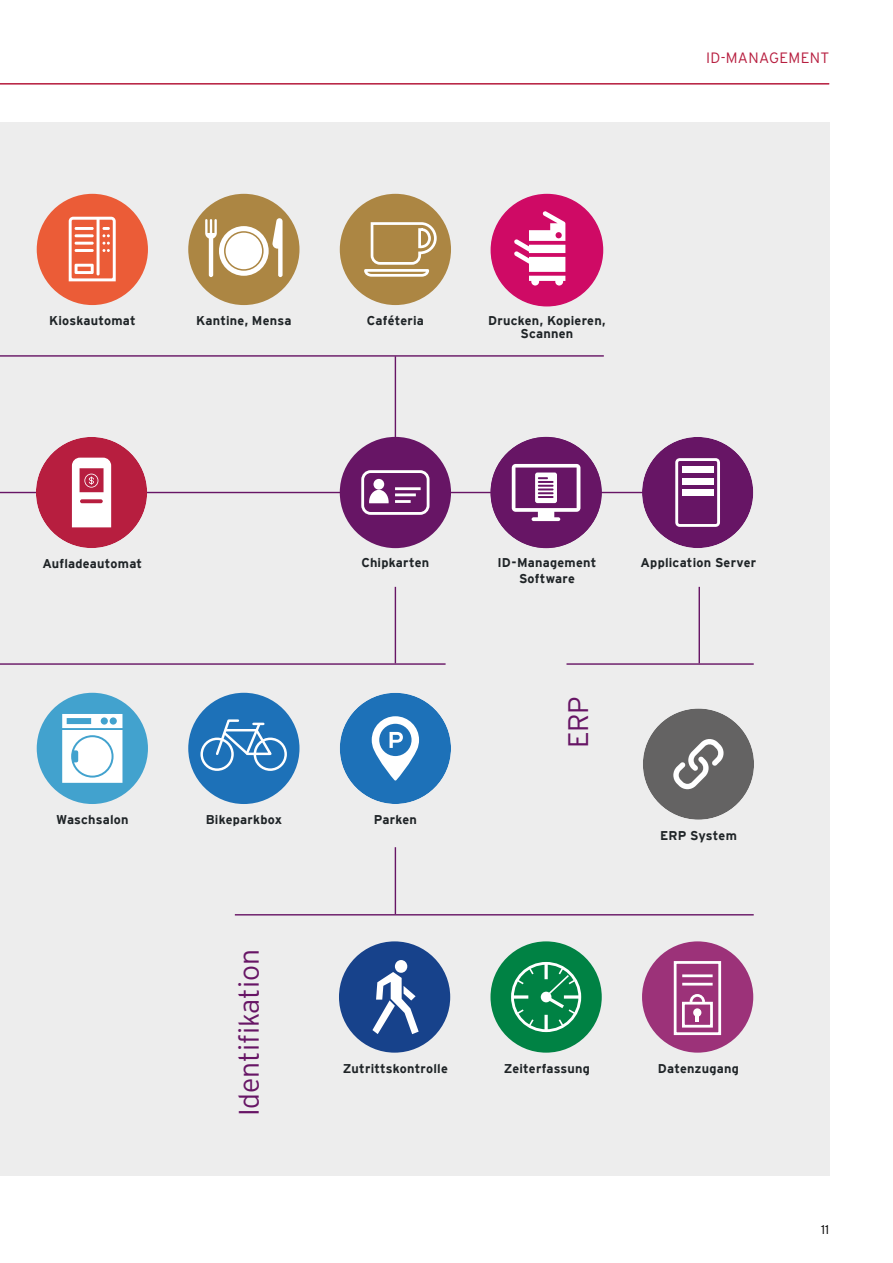
<style>
.page{position:relative;width:893px;height:1263px;background:#fff}
.page>*{position:absolute;margin:0;border:0;box-sizing:border-box;transform-origin:0 0}
.t1{font:300 28.2px "Interstate";color:#671565}
.t2{font:300 15px "Interstate";letter-spacing:.02em;color:#b71e3f}
.t3{font:700 12.75px/15.5px "Interstate";letter-spacing:.015em;color:#1f2427;text-align:center}
.t4{font:300 12.75px "Interstate";color:#000}
</style>
<div class="page">
<div style="left:0;top:122px;width:829px;height:1053px;background:#ededed"></div>
<hr style="left:0;top:83px;width:829px;height:1px;background:#b71e3f">
<hr style="left:0;top:492px;width:699px;height:1px;background:#671565">
<hr style="left:395px;top:356px;width:1px;height:112px;background:#671565">
<hr style="left:395px;top:587px;width:1px;height:76px;background:#671565">
<hr style="left:395px;top:847px;width:1px;height:67px;background:#671565">
<hr style="left:699px;top:587px;width:1px;height:76px;background:#671565">
<div style="left:490px;top:437px;width:112px;height:111px;background:#671565;border-radius:50%"></div>
<svg style="left:512px;top:464px;width:68px;height:57px"></svg>
<div style="left:642px;top:437px;width:111px;height:111px;background:#671565;border-radius:50%"></div>
<svg style="left:675px;top:458px;width:45px;height:69px"></svg>
<hr style="left:0;top:663px;width:446px;height:2px;background:#671565">
<hr style="left:566px;top:663px;width:188px;height:2px;background:#671565">
<hr style="left:235px;top:914px;width:519px;height:1px;background:#671565">
<hr style="left:0;top:355px;width:604px;height:2px;background:#671565">
<div style="left:643px;top:708px;width:111px;height:112px;background:#646363;border-radius:50%"></div>
<svg style="left:673px;top:739px;width:51px;height:50px"></svg>
<div style="left:491px;top:194px;width:111px;height:112px;background:#cf0a65;border-radius:50%"></div>
<svg style="left:495px;top:200px;width:103px;height:102px"></svg>
<svg style="left:39px;top:196px;width:106px;height:106px"></svg>
<div style="left:36px;top:437px;width:111px;height:111px;background:#b71e3f;border-radius:50%"></div>
<svg style="left:72px;top:458px;width:39px;height:69px"></svg>
<div style="left:188px;top:194px;width:111px;height:111px;background:#ac8643;border-radius:50%"></div>
<div style="left:221px;top:228px;width:46px;height:46px;background:#fff;border-radius:50%"></div>
<div style="left:219px;top:226px;width:50px;height:50px;border:4px solid #fff;border-radius:50%"></div>
<svg style="left:205px;top:219px;width:12px;height:58px"></svg>
<svg style="left:272px;top:218px;width:11px;height:59px"></svg>
<div style="left:224px;top:231px;width:40px;height:40px;border:2px solid #ac8643;border-radius:50%"></div>
<div style="left:340px;top:194px;width:111px;height:111px;background:#ac8643;border-radius:50%"></div>
<svg style="left:364px;top:222px;width:73px;height:55px"></svg>
<div style="left:339px;top:941px;width:111px;height:112px;background:#17428b;border-radius:50%"></div>
<svg style="left:372px;top:972px;width:47px;height:62px"></svg>
<div style="left:395px;top:960px;width:12px;height:13px;background:#fff;border-radius:50%"></div>
<div style="left:490px;top:941px;width:112px;height:112px;background:#008244;border-radius:50%"></div>
<div style="left:511px;top:962px;width:70px;height:70px;border:3px solid #fff;border-radius:50%"></div>
<hr style="left:544px;top:963px;width:4px;height:16px;background:#fff">
<svg style="left:544px;top:1028px;width:4px;height:3px"></svg>
<svg style="left:512px;top:995px;width:16px;height:4px"></svg>
<svg style="left:577px;top:995px;width:3px;height:4px"></svg>
<svg style="left:515px;top:965px;width:20px;height:21px"></svg>
<svg style="left:541px;top:965px;width:36px;height:63px"></svg>
<svg style="left:515px;top:1008px;width:20px;height:20px"></svg>
<div style="left:340px;top:693px;width:111px;height:111px;background:#1d71b8;border-radius:50%"></div>
<svg style="left:372px;top:716px;width:47px;height:64px"></svg>
<div style="left:188px;top:693px;width:111px;height:111px;background:#1d71b8;border-radius:50%"></div>
<div style="left:200px;top:737px;width:34px;height:34px;border:2px solid #fff;border-radius:50%"></div>
<div style="left:254px;top:737px;width:33px;height:34px;border:2px solid #fff;border-radius:50%"></div>
<svg style="left:214px;top:719px;width:61px;height:38px"></svg>
<div style="left:340px;top:437px;width:111px;height:111px;background:#671565;border-radius:50%"></div>
<div style="left:361px;top:470px;width:68px;height:45px;border:3px solid #fff;border-radius:8px"></div>
<hr style="left:395px;top:493px;width:21px;height:3px;background:#fff">
<hr style="left:395px;top:487px;width:26px;height:3px;background:#fff">
<hr style="left:395px;top:500px;width:16px;height:3px;background:#fff">
<div style="left:373px;top:479px;width:11px;height:11px;background:#fff;border-radius:50%"></div>
<svg style="left:369px;top:490px;width:20px;height:13px"></svg>
<div style="left:37px;top:693px;width:111px;height:111px;background:#42a2ce;border-radius:50%"></div>
<svg style="left:62px;top:714px;width:60px;height:69px;background:#e0eff6"></svg>
<div style="left:642px;top:941px;width:111px;height:112px;background:#9c3279;border-radius:50%"></div>
<svg style="left:688px;top:994px;width:18px;height:8px"></svg>
<div style="left:693px;top:1008px;width:8px;height:9px;background:#fff;border-radius:50%"></div>
<svg style="left:696px;top:1017px;width:3px;height:4px"></svg>
<div style="left:682px;top:1002px;width:31px;height:25px;border:3px solid #fff"></div>
<div style="left:674px;top:961px;width:47px;height:74px;border:3px solid #fff"></div>
<hr style="left:682px;top:974px;width:31px;height:3px;background:#fff">
<hr style="left:682px;top:983px;width:31px;height:2px;background:#fff">
<p class="t2" style="left:706px;top:50px;width:125px">ID-MANAGEMENT</p>
<p class="t3" style="left:49px;top:313px;width:88px">Kioskautomat</p>
<p class="t3" style="left:196px;top:313px;width:97px">Kantine, Mensa</p>
<p class="t3" style="left:367px;top:313px;width:59px">Caféteria</p>
<p class="t3" style="left:488px;top:314px;width:119px;line-height:12.8px">Drucken, Kopieren,<br>Scannen</p>
<p class="t3" style="left:42px;top:556px;width:101px">Aufladeautomat</p>
<p class="t3" style="left:56px;top:812px;width:74px">Waschsalon</p>
<p class="t3" style="left:361px;top:555px;width:69px">Chipkarten</p>
<p class="t3" style="left:206px;top:812px;width:78px">Bikeparkbox</p>
<p class="t3" style="left:374px;top:812px;width:45px">Parken</p>
<p class="t3" style="left:497px;top:555px;width:100px">ID-Management<br>Software</p>
<p class="t3" style="left:641px;top:555px;width:117px">Application Server</p>
<h1 class="t1" style="left:562px;top:748px;width:54px;rotate:-90deg">ERP</h1>
<p class="t3" style="left:660px;top:828px;width:78px">ERP System</p>
<h1 class="t1" style="left:233px;top:1116px;width:169px;rotate:-90deg">Identifikation</h1>
<p class="t3" style="left:343px;top:1060px;width:106px">Zutrittskontrolle</p>
<p class="t3" style="left:504px;top:1060px;width:88px">Zeiterfassung</p>
<p class="t3" style="left:658px;top:1060px;width:83px">Datenzugang</p>
<p class="t4" style="left:821px;top:1222px;width:9px">11</p>
</div>
